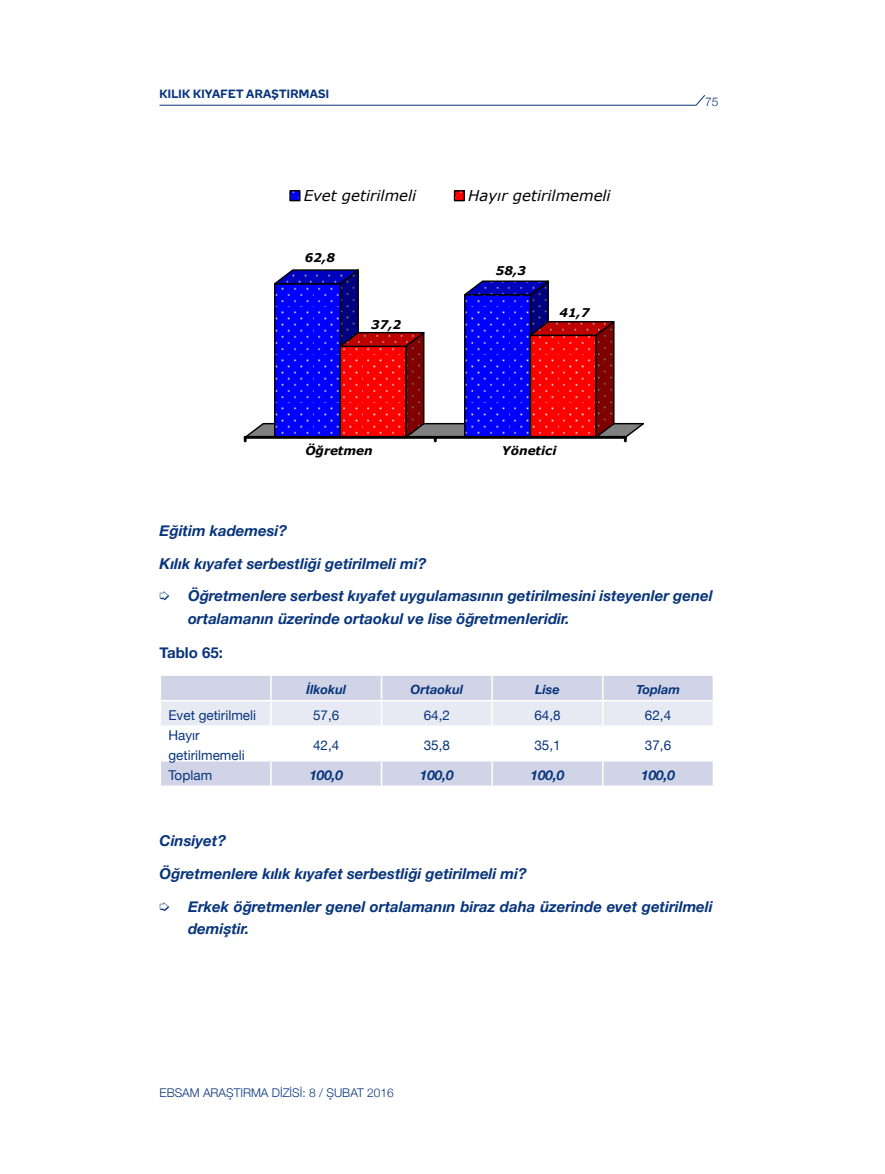
<style>
.page{position:relative;width:885px;height:1174px;background:#fff}
.page>*{position:absolute;margin:0;border:0;box-sizing:border-box;transform-origin:0 0}
.Başlık_7{font:italic 700 15px/22px "Helvetica Neue";color:#08357c}
.ŞEKİL_VE_TABLO{font:700 15px "Helvetica Neue";color:#08357c}
.t1{font:italic 14.85px "Verdana";color:#000}
.Başlık_2{font:13.5px/20.2px "Helvetica Neue";color:#08357c}
.t2{font:italic 700 13.5px "Helvetica Neue";color:#08357c}
.t3{font:italic 700 12.75px "Helvetica Neue";color:#08357c}
.t4{font:300 12px "Helvetica Neue";color:#08357c}
.t5{font:italic 700 12px "Verdana";color:#000}
.t6{font:600 12px "Boing";letter-spacing:.03em;color:#08357c}
</style>
<div class="page">
<svg style="left:159px;top:95px;width:546px;height:11px"></svg>
<svg style="left:243px;top:269px;width:401px;height:172px"></svg>
<svg style="left:291px;top:192px;width:7px;height:7px"></svg>
<div style="left:289px;top:190px;width:11px;height:11px;border:1px solid #000"></div>
<svg style="left:456px;top:192px;width:7px;height:7px"></svg>
<div style="left:454px;top:190px;width:11px;height:11px;border:1px solid #000"></div>
<div style="left:161px;top:761px;width:551px;height:24px;background:#d1d4e6"></div>
<svg style="left:161px;top:676px;width:552px;height:49px;background:#dde0ed"></svg>
<hr style="left:712px;top:701px;width:2px;height:24px;background:#fff">
<hr style="left:270px;top:761px;width:2px;height:24px;background:#fff">
<svg style="left:381px;top:761px;width:1px;height:24px"></svg>
<hr style="left:491px;top:761px;width:2px;height:24px;background:#fff">
<svg style="left:602px;top:761px;width:1px;height:24px"></svg>
<p class="t6" style="left:159px;top:85px;width:171px">KILIK KIYAFET ARAŞTIRMASI</p>
<p class="t1" style="left:304px;top:186px;width:114px">Evet getirilmeli</p>
<p class="t1" style="left:468px;top:186px;width:144px">Hayır getirilmemeli</p>
<p class="t5" style="left:305px;top:249px;width:32px">62,8</p>
<p class="t5" style="left:371px;top:316px;width:32px">37,2</p>
<p class="t5" style="left:496px;top:262px;width:32px">58,3</p>
<p class="t5" style="left:559px;top:304px;width:32px">41,7</p>
<p class="t5" style="left:305px;top:442px;width:69px">Öğretmen</p>
<p class="t5" style="left:502px;top:442px;width:56px">Yönetici</p>
<p class="t4" style="left:705px;top:92px;width:15px">75</p>
<p class="Başlık_7" style="left:159px;top:520px;width:129px">Eğitim kademesi?</p>
<p class="Başlık_7" style="left:159px;top:553px;width:268px">Kılık kıyafet serbestliği getirilmeli mi?</p>
<p class="Başlık_7" style="left:188px;top:585px;width:526px">Öğretmenlere serbest kıyafet uygulamasının getirilmesini isteyenler genel ortalamanın üzerinde ortaokul ve lise öğretmenleridir.</p>
<p class="ŞEKİL_VE_TABLO" style="left:159px;top:640px;width:65px">Tablo 65:</p>
<p class="t3" style="left:306px;top:679px;width:41px">İlkokul</p>
<p class="t3" style="left:410px;top:679px;width:54px">Ortaokul</p>
<p class="t3" style="left:535px;top:679px;width:26px">Lise</p>
<p class="t3" style="left:636px;top:679px;width:45px">Toplam</p>
<p class="Başlık_2" style="left:168px;top:705px;width:89px">Evet getirilmeli</p>
<p class="Başlık_2" style="left:313px;top:705px;width:28px">57,6</p>
<p class="Başlık_2" style="left:423px;top:705px;width:28px">64,2</p>
<p class="Başlık_2" style="left:534px;top:705px;width:28px">64,8</p>
<p class="Başlık_2" style="left:645px;top:705px;width:28px">62,4</p>
<p class="Başlık_2" style="left:168px;top:725px;width:78px">Hayır getirilmemeli</p>
<p class="Başlık_2" style="left:313px;top:735px;width:28px">42,4</p>
<p class="Başlık_2" style="left:423px;top:735px;width:28px">35,8</p>
<p class="Başlık_2" style="left:534px;top:735px;width:28px">35,1</p>
<p class="Başlık_2" style="left:645px;top:735px;width:28px">37,6</p>
<p class="Başlık_2" style="left:168px;top:766px;width:45px">Toplam</p>
<p class="t2" style="left:309px;top:764px;width:35px">100,0</p>
<p class="t2" style="left:420px;top:764px;width:35px">100,0</p>
<p class="t2" style="left:530px;top:764px;width:35px">100,0</p>
<p class="t2" style="left:641px;top:764px;width:35px">100,0</p>
<p class="Başlık_7" style="left:159px;top:830px;width:68px">Cinsiyet?</p>
<p class="Başlık_7" style="left:159px;top:863px;width:368px">Öğretmenlere kılık kıyafet serbestliği getirilmeli mi?</p>
<p class="Başlık_7" style="left:188px;top:895px;width:526px">Erkek öğretmenler genel ortalamanın biraz daha üzerinde evet getirilmeli demiştir.</p>
<p class="t4" style="left:159px;top:1083px;width:236px">EBSAM ARAŞTIRMA DİZİSİ: 8 / ŞUBAT 2016</p>
</div>
